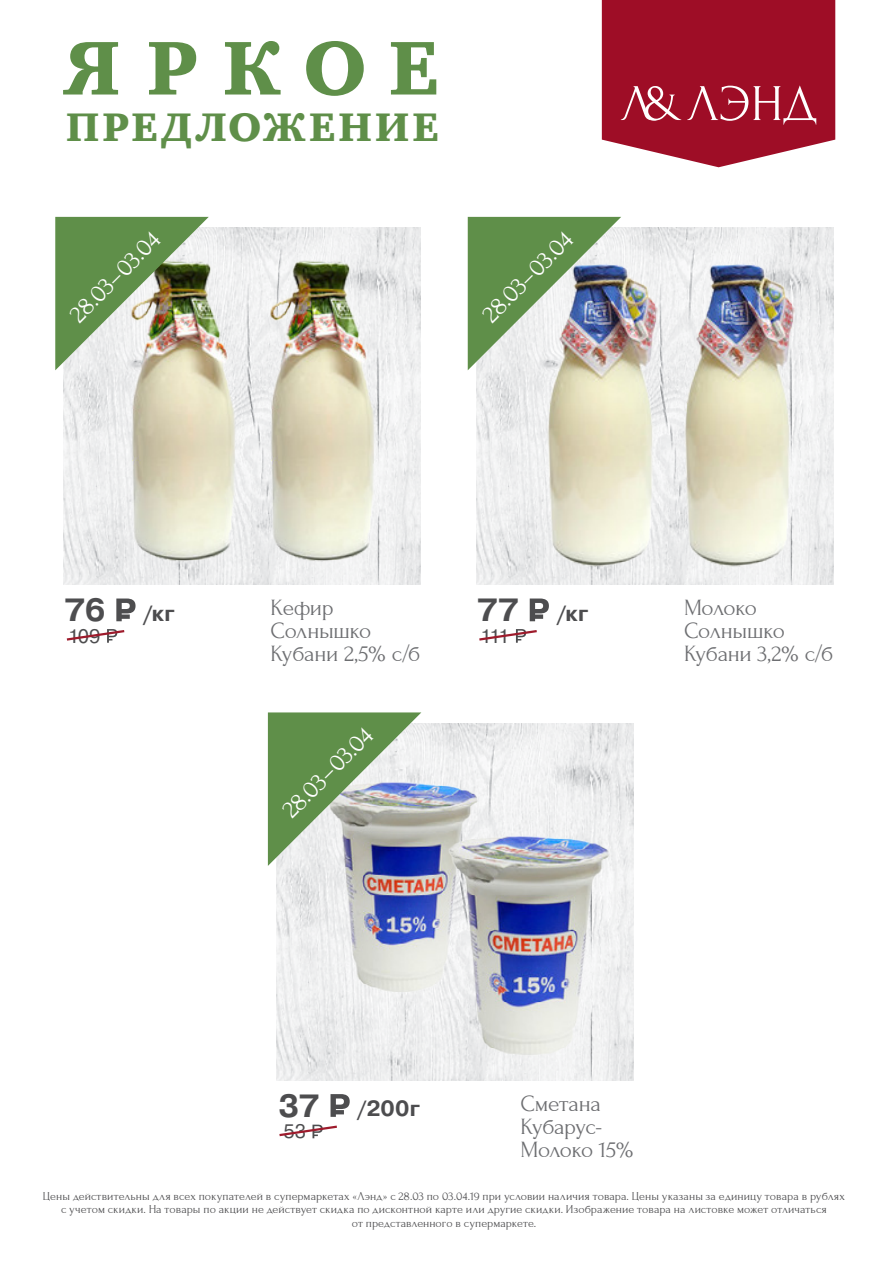
<style>
.page{position:relative;width:893px;height:1263px;background:#fff}
.page>*{position:absolute;margin:0;border:0;box-sizing:border-box;transform-origin:0 0}
.t1{font:78.15px "Charter Black C";letter-spacing:.305em;color:#5f8f49}
.t2{font:40.95px "Charter Black C";letter-spacing:.075em;color:#5f8f49}
.t3{font:25.5px "Forum";color:#fff}
.t4{font:23.25px/23px "Forum";letter-spacing:-.02em;color:#6d6e71}
.t5{font:700 22.05px "Pragmatica";letter-spacing:.015em;color:#4d4d4f}
.t6{font:19.5px "Pragmatica";letter-spacing:-.055em;color:#4d4d4f}
.t7{font:12px/13.5px "Forum";letter-spacing:.005em;color:#4d4d4f;text-align:center}
.s1{font-size:32.1px}
</style>
<div class="page">
<svg style="left:602px;top:0;width:233px;height:167px;background:#a9293f"></svg>
<img style="left:64px;top:227px;width:357px;height:358px">
<img style="left:476px;top:227px;width:357px;height:358px">
<img style="left:276px;top:723px;width:358px;height:357px">
<img style="left:254px;top:237px;width:138px;height:340px">
<img style="left:111px;top:237px;width:143px;height:340px">
<img style="left:669px;top:244px;width:136px;height:341px">
<img style="left:525px;top:244px;width:144px;height:341px">
<img style="left:320px;top:771px;width:165px;height:229px">
<img style="left:443px;top:823px;width:173px;height:240px">
<svg style="left:116px;top:598px;width:20px;height:23px"></svg>
<svg style="left:66px;top:629px;width:59px;height:14px"></svg>
<img style="left:55px;top:217px;width:154px;height:153px">
<svg style="left:530px;top:598px;width:19px;height:23px"></svg>
<svg style="left:479px;top:629px;width:58px;height:14px"></svg>
<img style="left:468px;top:217px;width:153px;height:153px">
<svg style="left:331px;top:1094px;width:19px;height:23px"></svg>
<svg style="left:279px;top:1124px;width:58px;height:14px"></svg>
<svg style="left:268px;top:712px;width:153px;height:154px;background:#8da689"></svg>
<h1 class="t1" style="left:63px;top:24px;width:377px">ЯРКОЕ</h1>
<h2 class="t2" style="left:66px;top:104px;width:374px">ПРЕДЛОЖЕНИЕ</h2>
<h3 class="t3" style="left:64px;top:308px;width:118px;rotate:-45deg">28.03–03.04</h3>
<h3 class="t3" style="left:477px;top:308px;width:118px;rotate:-45deg">28.03–03.04</h3>
<h3 class="t5" style="left:65px;top:599px;width:111px"><span class="s1">76</span> /кг</h3>
<h3 class="t6" style="left:68px;top:624px;width:34px">109</h3>
<h3 class="t4" style="left:271px;top:596px;width:151px">Кефир<br>Солнышко<br>Кубани 2,5% с/б</h3>
<h3 class="t3" style="left:277px;top:804px;width:118px;rotate:-45deg">28.03–03.04</h3>
<h3 class="t5" style="left:477px;top:599px;width:113px"><span class="s1">77</span> /кг</h3>
<h3 class="t6" style="left:480px;top:624px;width:31px">111</h3>
<h3 class="t4" style="left:684px;top:596px;width:151px">Молоко<br>Солнышко<br>Кубани 3,2% с/б</h3>
<h3 class="t5" style="left:279px;top:1094px;width:143px"><span class="s1">37</span> /200г</h3>
<h3 class="t6" style="left:283px;top:1119px;width:24px">53</h3>
<h3 class="t4" style="left:521px;top:1092px;width:114px">Сметана<br>Кубарус-<br>Молоко 15%</h3>
<p class="t7" style="left:43px;top:1189px;width:804px">Цены действительны для всех покупателей в супермаркетах «Лэнд» с 28.03 по 03.04.19 при условии наличия товара. Цены указаны за единицу товара в рублях с учетом скидки. На товары по акции не действует скидка по дисконтной карте или другие скидки. Изображение товара на листовке может отличаться<br>от представленного в супермаркете.</p>
</div>
